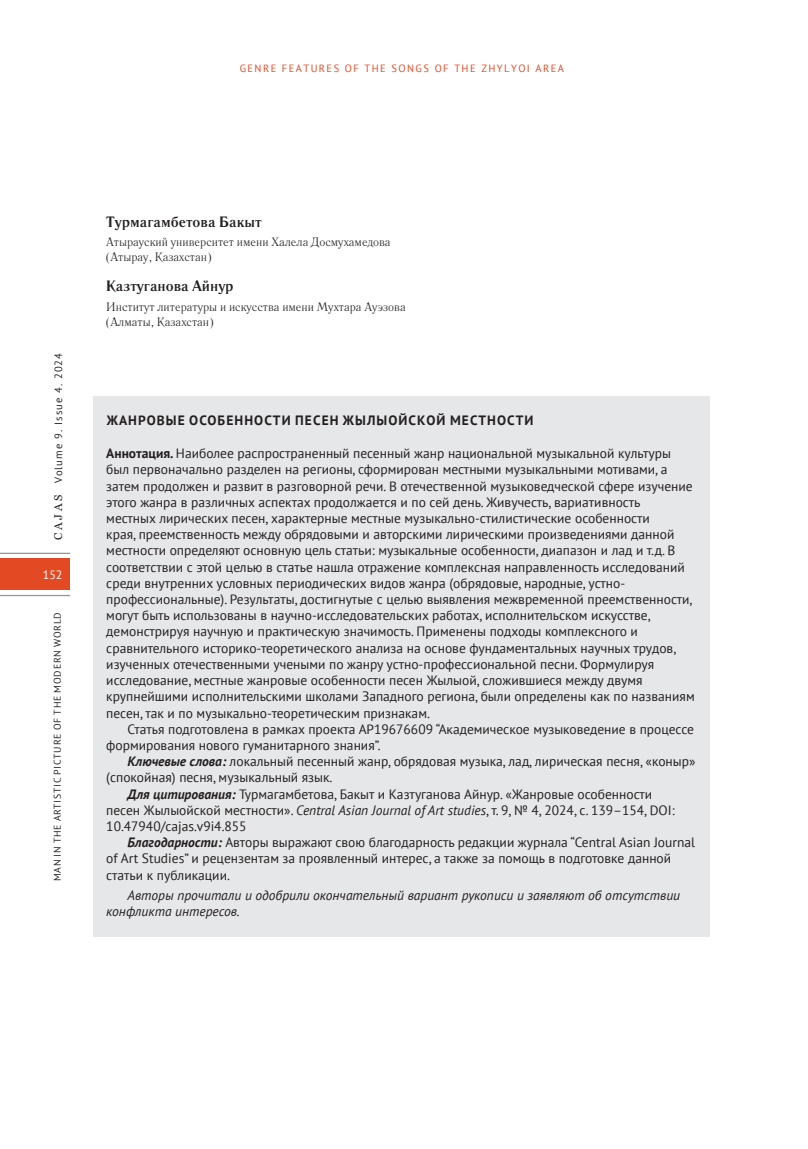
<style>
.page{position:relative;width:808px;height:1149px;background:#fff}
.page>*{position:absolute;margin:0;border:0;box-sizing:border-box;transform-origin:0 0}
.авторы_аннотация{font:700 15px "Literaturnaya";color:#231f20}
.аннотация_текст{font:13.5px/16.2px "PT Sans";color:#231f20}
.аннотация_текст-2{font:italic 13.5px/16.2px "PT Sans";color:#231f20}
.название_статьи_из_а{font:700 13.5px "PT Sans";letter-spacing:.08em;color:#231f20}
.авторы_универы{font:12px "Literaturnaya";color:#231f20}
.t1{font:12px "PT Sans";color:#fff}
.хедеры{font:10.5px "PT Sans";letter-spacing:.135em;color:#e34a24}
.t2{font:10.5px "PT Sans";letter-spacing:.1em;color:#231f20}
.t3{font:9.75px "PT Sans";letter-spacing:.08em;color:#231f20}
.s1{font-family:"Georgia";font-size:11.25px}
.s2{font-weight:700}
.s3{font-weight:700;font-style:italic}
.s4{font-style:italic}
</style>
<div class="page">
<div style="left:0;top:558px;width:70px;height:32px;background:#e34a24"></div>
<hr style="left:0;top:594px;width:70px;height:2px;background:#939598">
<hr style="left:0;top:552px;width:70px;height:2px;background:#939598">
<div style="left:94px;top:396px;width:616px;height:540px;background:#e6e7e9"></div>
<p class="хедеры" style="left:240px;top:61px;width:326px">GENRE FEATURES OF THE SONGS OF THE ZHYLYOI AREA</p>
<p class="t2" style="left:52px;top:540px;width:189px;rotate:-90deg"><span class="s1">C A J A S</span> Volume 9. Issue 4. 2024</p>
<p class="t1" style="left:43px;top:566px;width:21px">152</p>
<p class="t3" style="left:51px;top:881px;width:271px;rotate:-90deg">MAN IN THE ARTISTIC PICTURE OF THE MODERN WORLD</p>
<p class="авторы_аннотация" style="left:106px;top:212px;width:157px">Турмагамбетова Бакыт</p>
<p class="авторы_универы" style="left:106px;top:235px;width:286px">Атырауский университет имени Халела Досмухамедова</p>
<p class="авторы_универы" style="left:106px;top:250px;width:107px">(Атырау, Казахстан)</p>
<p class="авторы_аннотация" style="left:106px;top:277px;width:129px">Казтуганова Айнур</p>
<p class="авторы_универы" style="left:106px;top:299px;width:301px">Институт литературы и искусства имени Мухтара Ауэзова</p>
<p class="авторы_универы" style="left:106px;top:314px;width:109px">(Алматы, Казахстан)</p>
<p class="название_статьи_из_а" style="left:107px;top:411px;width:428px">ЖАНРОВЫЕ ОСОБЕННОСТИ ПЕСЕН ЖЫЛЫОЙСКОЙ МЕСТНОСТИ</p>
<p class="аннотация_текст" style="left:106px;top:445px;width:590px"><span class="s2">Аннотация.</span> Наиболее распространенный песенный жанр национальной музыкальной культуры был первоначально разделен на регионы, сформирован местными музыкальными мотивами, а затем продолжен и развит в разговорной речи. В отечественной музыковедческой сфере изучение этого жанра в различных аспектах продолжается и по сей день. Живучесть, вариативность<br>местных лирических песен, характерные местные музыкально-стилистические особенности<br>края, преемственность между обрядовыми и авторскими лирическими произведениями данной местности определяют основную цель статьи: музыкальные особенности, диапазон и лад и т.д. В соответствии с этой целью в статье нашла отражение комплексная направленность исследований среди внутренних условных периодических видов жанра (обрядовые, народные, устно&shy;профессиональные). Результаты, достигнутые с целью выявления межвременной преемственности, могут быть использованы в научно-исследовательских работах, исполнительском искусстве, демонстрируя научную и практическую значимость. Применены подходы комплексного и сравнительного историко-теоретического анализа на основе фундаментальных научных трудов, изученных отечественными учеными по жанру устно-профессиональной песни. Формулируя исследование, местные жанровые особенности песен Жылыой, сложившиеся между двумя крупнейшими исполнительскими школами Западного региона, были определены как по названиям песен, так и по музыкально-теоретическим признакам.</p>
<p class="аннотация_текст" style="left:106px;top:720px;width:589px;text-indent:21px">Статья подготовлена в рамках проекта AP19676609 “Академическое музыковедение в процессе формирования нового гуманитарного знания”.</p>
<p class="аннотация_текст" style="left:106px;top:752px;width:591px;text-indent:21px"><span class="s3">Ключевые слова:</span> локальный песенный жанр, обрядовая музыка, лад, лирическая песня, «коныр» (спокойная) песня, музыкальный язык.</p>
<p class="аннотация_текст" style="left:106px;top:785px;width:570px;text-indent:21px"><span class="s3">Для цитирования:</span> Турмагамбетова, Бакыт и Казтуганова Айнур. «Жанровые особенности песен Жылыойской местности». <span class="s4">Central Asian Journal of Art studies</span>, т. 9, № 4, 2024, с. 139–154, DOI:<br>10.47940/cajas.v9i4.855</p>
<p class="аннотация_текст" style="left:106px;top:833px;width:590px;text-indent:21px"><span class="s3">Благодарности:</span> Авторы выражают свою благодарность редакции журнала “Central Asian Journal of Art Studies” и рецензентам за проявленный интерес, а также за помощь в подготовке данной статьи к публикации.</p>
<p class="аннотация_текст-2" style="left:106px;top:886px;width:575px;text-indent:21px">Авторы прочитали и одобрили окончательный вариант рукописи и заявляют об отсутствии конфликта интересов.</p>
</div>
